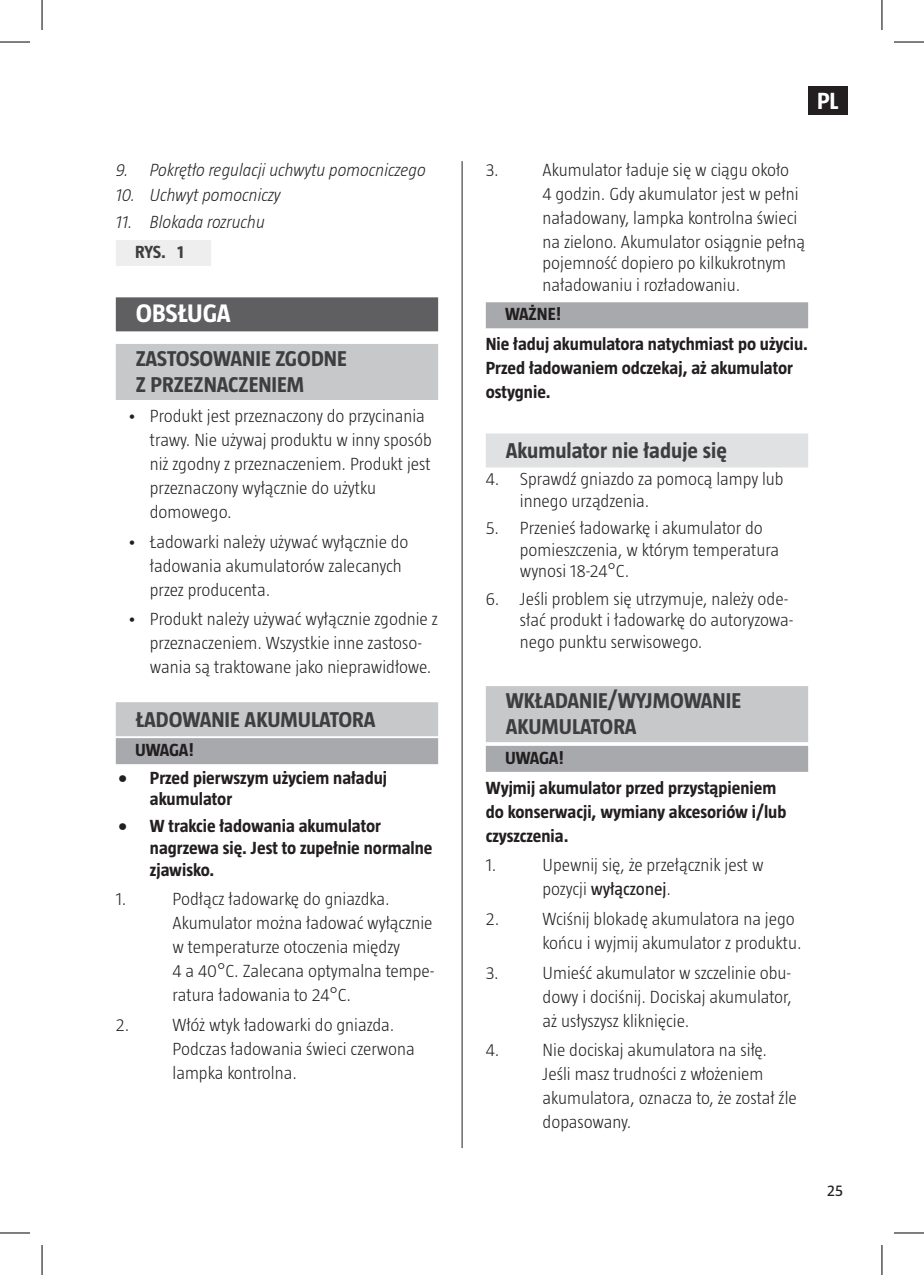
<style>
.page{position:relative;width:924px;height:1275px;background:#fff}
.page>*{position:absolute;margin:0;border:0;box-sizing:border-box;transform-origin:0 0}
.t1{font:700 26px "Taz";letter-spacing:-.005em;color:#fff}
.t2{font:700 24px "Taz";color:#fff}
.t3{font:700 22px/26.4px "Taz";color:#3e3e3f}
.t4{font:300 18px/24px "Taz";color:#231f20}
.t5{font:700 18px/21.6px "Taz";color:#231f20}
.t6{font:italic 300 18px "Taz";color:#231f20}
.t7{font:700 18px "Taz";color:#3e3e3f}
.t8{font:16px "Taz";color:#231f20}
.s1{font-weight:400}
</style>
<div class="page">
<div style="left:807px;top:86px;width:39px;height:28px;background:#231f20"></div>
<hr style="left:461px;top:161px;width:1px;height:987px;background:#231f20">
<div style="left:116px;top:240px;width:95px;height:26px;background:#eeeeef"></div>
<div style="left:116px;top:297px;width:322px;height:34px;background:#5f5f62"></div>
<div style="left:116px;top:344px;width:322px;height:56px;background:#c7c8ca"></div>
<div style="left:116px;top:702px;width:322px;height:34px;background:#c7c8ca"></div>
<div style="left:116px;top:738px;width:322px;height:26px;background:#a8a9ad"></div>
<div style="left:485px;top:302px;width:322px;height:26px;background:#a8a9ad"></div>
<div style="left:485px;top:433px;width:322px;height:34px;background:#e0e1e3"></div>
<div style="left:485px;top:686px;width:322px;height:56px;background:#c7c8ca"></div>
<div style="left:485px;top:746px;width:322px;height:26px;background:#a8a9ad"></div>
<hr style="left:0;top:42px;width:30px;height:1px;background:#000">
<hr style="left:893px;top:42px;width:30px;height:1px;background:#000">
<hr style="left:0;top:1232px;width:30px;height:1px;background:#000">
<hr style="left:893px;top:1232px;width:30px;height:1px;background:#000">
<hr style="left:42px;top:0;width:1px;height:30px;background:#000">
<hr style="left:42px;top:1245px;width:1px;height:30px;background:#000">
<hr style="left:881px;top:0;width:1px;height:30px;background:#000">
<hr style="left:881px;top:1245px;width:1px;height:30px;background:#000">
<p class="t6" style="left:116px;top:159px;width:311px">9. Pokrętło regulacji uchwytu pomocniczego</p>
<p class="t6" style="left:116px;top:185px;width:166px">10. Uchwyt pomocniczy</p>
<p class="t6" style="left:116px;top:212px;width:150px">11. Blokada rozruchu</p>
<p class="t7" style="left:135px;top:242px;width:50px">RYS. 1</p>
<h1 class="t1" style="left:136px;top:299px;width:96px">OBSŁUGA</h1>
<p class="t3" style="left:136px;top:345px;width:212px">ZASTOSOWANIE ZGODNE<br>Z PRZEZNACZENIEM</p>
<p class="t4" style="left:150px;top:403px;width:283px;text-indent:-23px">• Produkt jest przeznaczony do przycinania trawy. Nie używaj produktu w inny sposób niż zgodny z przeznaczeniem. Produkt jest przeznaczony wyłącznie do użytku domowego.</p>
<p class="t4" style="left:150px;top:529px;width:260px;text-indent:-23px">• Ładowarki należy używać wyłącznie do ładowania akumulatorów zalecanych przez producenta.</p>
<p class="t4" style="left:150px;top:607px;width:289px;text-indent:-23px">• Produkt należy używać wyłącznie zgodnie z przeznaczeniem. Wszystkie inne zastoso&shy;wania są traktowane jako nieprawidłowe.</p>
<p class="t3" style="left:136px;top:705px;width:241px">ŁADOWANIE AKUMULATORA</p>
<p class="t5" style="left:135px;top:739px;width:60px">UWAGA!</p>
<p class="t5" style="left:150px;top:766px;width:239px;text-indent:-32px">• Przed pierwszym użyciem naładuj akumulator</p>
<p class="t5" style="left:150px;top:815px;width:284px;text-indent:-32px">• W trakcie ładowania akumulator nagrzewa się. Jest to zupełnie normalne zjawisko.</p>
<p class="t4" style="left:116px;top:887px;width:12px">1.</p>
<p class="t4" style="left:172px;top:887px;width:263px">Podłącz ładowarkę do gniazdka.<br>Akumulator można ładować wyłącznie w temperaturze otoczenia między<br>4 a 40°C. Zalecana optymalna tempe&shy;ratura ładowania to 24°C.</p>
<p class="t4" style="left:172px;top:1012px;width:244px;text-indent:-57px">2. Włóż wtyk ładowarki do gniazda.<br>Podczas ładowania świeci czerwona lampka kontrolna.</p>
<h2 class="t2" style="left:816px;top:87px;width:23px">PL</h2>
<p class="t4" style="left:485px;top:157px;width:14px">3.</p>
<p class="t4" style="left:542px;top:157px;width:264px">Akumulator ładuje się w ciągu około<br>4 godzin. Gdy akumulator jest w pełni naładowany, lampka kontrolna świeci na zielono. Akumulator osiągnie pełną</p>
<p class="t4" style="left:542px;top:252px;width:245px;line-height:21.6px">pojemność dopiero po kilkukrotnym naładowaniu i rozładowaniu.</p>
<p class="t5" style="left:485px;top:299px;width:323px;line-height:29.6px;text-indent:19px">WAŻNE!<br>Nie ładuj akumulatora natychmiast po użyciu.</p>
<p class="t5" style="left:485px;top:356px;width:308px;line-height:24px">Przed ładowaniem odczekaj, aż akumulator ostygnie.</p>
<p class="t3" style="left:505px;top:437px;width:223px">Akumulator nie ładuje się</p>
<p class="t4" style="left:519px;top:468px;width:265px;line-height:21.6px;text-indent:-34px">4. Sprawdź gniazdo za pomocą lampy lub innego urządzenia.</p>
<p class="t4" style="left:519px;top:517px;width:261px;line-height:21.6px;text-indent:-34px">5. Przenieś ładowarkę i akumulator do pomieszczenia, w którym temperatura wynosi 18-24°C.</p>
<p class="t4" style="left:519px;top:587px;width:275px;line-height:21.8px;text-indent:-34px">6. Jeśli problem się utrzymuje, należy ode&shy;słać produkt i ładowarkę do autoryzowa&shy;nego punktu serwisowego.</p>
<p class="t3" style="left:505px;top:687px;width:237px">WKŁADANIE/WYJMOWANIE<br>AKUMULATORA</p>
<p class="t5" style="left:485px;top:743px;width:292px;line-height:29.6px;text-indent:19px">UWAGA!<br>Wyjmij akumulator przed przystąpieniem</p>
<p class="t5" style="left:485px;top:799px;width:302px;line-height:24px">do konserwacji, wymiany akcesoriów i/lub czyszczenia.</p>
<p class="t4" style="left:485px;top:853px;width:12px">1.</p>
<p class="t4" style="left:542px;top:853px;width:222px">Upewnij się, że przełącznik jest w pozycji <span class="s1">wyłączonej</span>.</p>
<p class="t4" style="left:542px;top:906px;width:260px;text-indent:-57px">2. Wciśnij blokadę akumulatora na jego końcu i wyjmij akumulator z produktu.</p>
<p class="t4" style="left:485px;top:960px;width:14px">3.</p>
<p class="t4" style="left:542px;top:960px;width:250px;text-align:justify">Umieść akumulator w szczelinie obu&shy;dowy i dociśnij. Dociskaj akumulator, aż usłyszysz kliknięcie.</p>
<p class="t4" style="left:542px;top:1038px;width:256px;text-indent:-57px">4. Nie dociskaj akumulatora na siłę.<br>Jeśli masz trudności z włożeniem akumulatora, oznacza to, że został źle dopasowany.</p>
<p class="t8" style="left:826px;top:1181px;width:17px">25</p>
</div>
